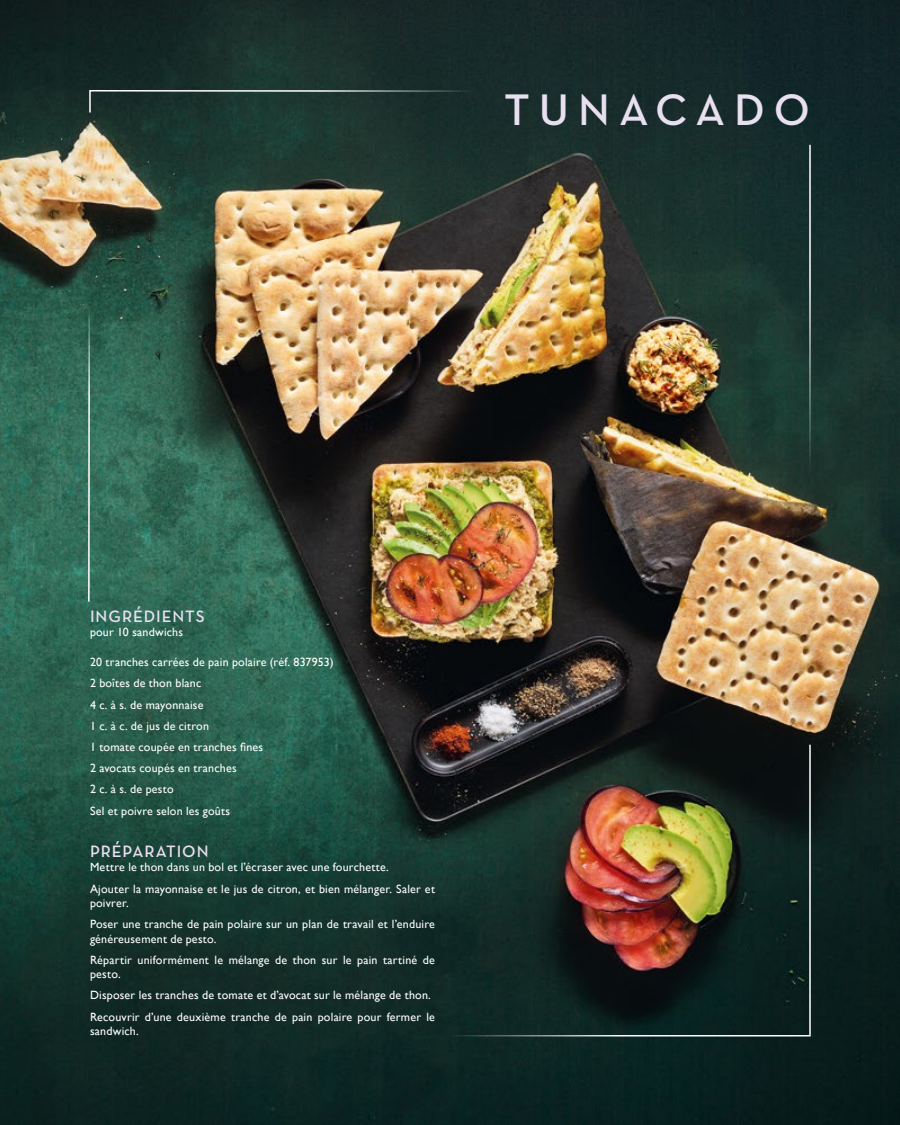
<style>
.page{position:relative;width:900px;height:1125px;background:#fff}
.page>*{position:absolute;margin:0;border:0;box-sizing:border-box;transform-origin:0 0}
.t1{font:600 45px "Neutraface Text";letter-spacing:.2em;color:#e8dff0}
.t2{font:600 16.8px "Neutraface Text";letter-spacing:.055em;color:#e8dff0}
.t3{font:12px/21.1px "Gill Sans";letter-spacing:.015em;color:#fff}
</style>
<div class="page">
<img style="left:0;top:0;width:900px;height:1125px">
<hr style="left:809px;top:145px;width:2px;height:332px;background:#fff">
<img style="left:432px;top:743px;width:380px;height:294px">
<svg style="left:88px;top:89px;width:389px;height:25px;background:#253b37"></svg>
<hr style="left:88px;top:273px;width:2px;height:329px;background:#fff">
<h1 class="t1" style="left:504px;top:82px;width:307px">TUNACADO</h1>
<h2 class="t2" style="left:90px;top:606px;width:116px">INGRÉDIENTS</h2>
<p class="t3" style="left:90px;top:622px;width:95px">pour 10 sandwichs</p>
<p class="t3" style="left:90px;top:652px;width:245px">20 tranches carrées de pain polaire (réf. 837953)<br>2 boîtes de thon blanc<br>4 c. à s. de mayonnaise<br>1 c. à c. de jus de citron<br>1 tomate coupée en tranches fines<br>2 avocats coupés en tranches<br>2 c. à s. de pesto<br>Sel et poivre selon les goûts</p>
<h2 class="t2" style="left:90px;top:841px;width:120px">PRÉPARATION</h2>
<p class="t3" style="left:90px;top:857px;width:347px">Mettre le thon dans un bol et l’écraser avec une fourchette.<br>Ajouter la mayonnaise et le jus de citron, et bien mélanger. Saler et</p>
<p class="t3" style="left:90px;top:893px;width:347px">poivrer.<br>Poser une tranche de pain polaire sur un plan de travail et l’enduire</p>
<p class="t3" style="left:90px;top:928px;width:346px">généreusement de pesto.<br>Répartir uniformément le mélange de thon sur le pain tartiné de</p>
<p class="t3" style="left:90px;top:964px;width:347px">pesto.<br>Disposer les tranches de tomate et d’avocat sur le mélange de thon.<br>Recouvrir d’une deuxième tranche de pain polaire pour fermer le</p>
<p class="t3" style="left:90px;top:1021px;width:50px">sandwich.</p>
</div>
